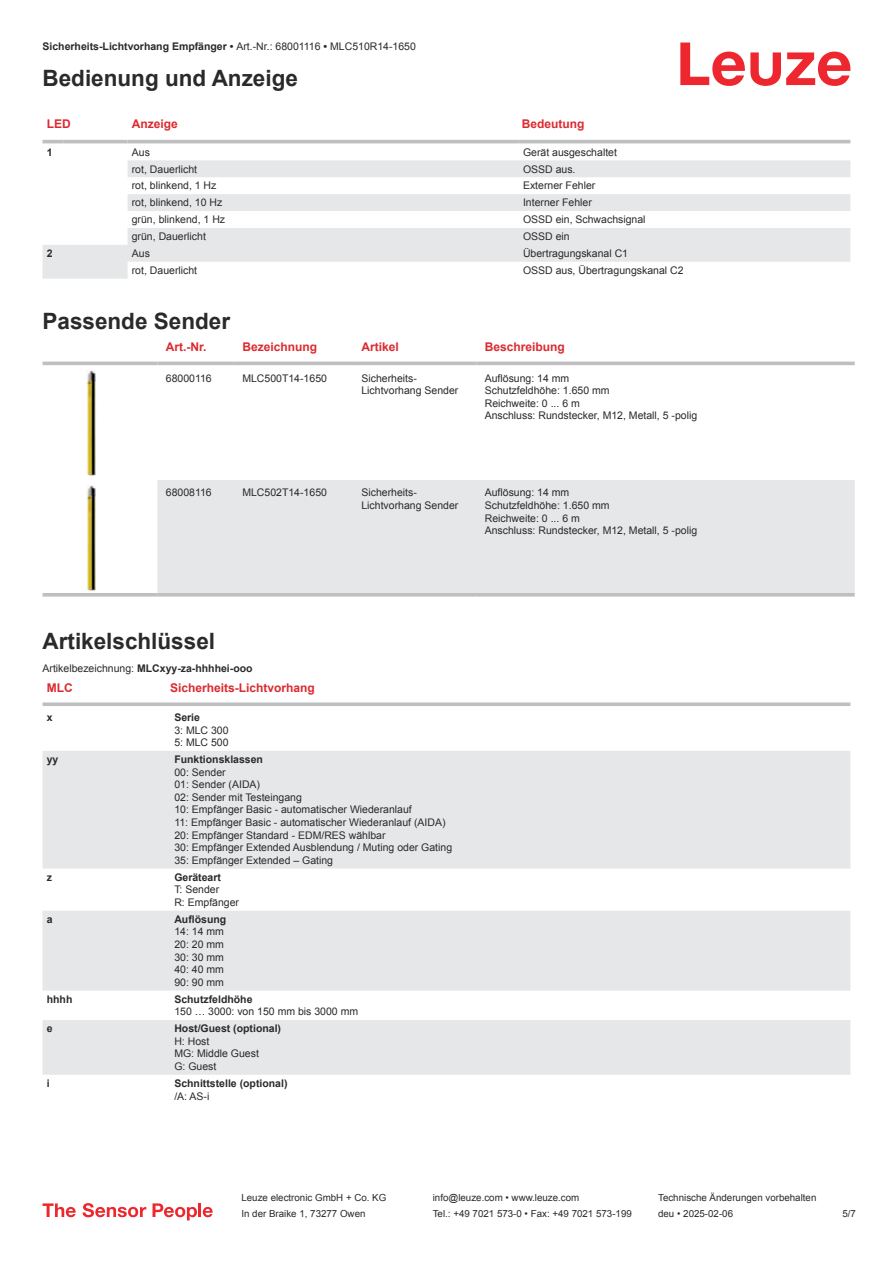
<style>
.page{position:relative;width:893px;height:1263px;background:#fff}
.page>*{position:absolute;margin:0;border:0;box-sizing:border-box;transform-origin:0 0}
.t1{font:700 22.5px "Arial";color:#2b292a}
.t2{font:700 12px "Arial";color:#db2a30}
.t3{font:10.5px/12.6px "Arial";color:#2b292a}
.t4{font:700 10.5px "Arial";color:#2b292a}
.t5{font:9.75px "Arial";color:#2b292a}
.s1{font-weight:400}
</style>
<div class="page">
<svg style="left:680px;top:43px;width:170px;height:43px"></svg>
<svg style="left:43px;top:143px;width:807px;height:1px"></svg>
<svg style="left:43px;top:160px;width:807px;height:119px;fill:#e6e7e9"></svg>
<hr style="left:43px;top:140px;width:21px;height:3px;background:#bdbfc1">
<hr style="left:64px;top:140px;width:64px;height:3px;background:#bdbfc1">
<hr style="left:128px;top:140px;width:391px;height:3px;background:#bdbfc1">
<hr style="left:519px;top:140px;width:331px;height:3px;background:#bdbfc1">
<svg style="left:43px;top:361px;width:812px;height:230px"></svg>
<div style="left:157px;top:480px;width:698px;height:113px;background:#e6e7e9"></div>
<hr style="left:43px;top:362px;width:114px;height:3px;background:#bdbfc1">
<hr style="left:157px;top:362px;width:77px;height:3px;background:#bdbfc1">
<hr style="left:234px;top:362px;width:119px;height:3px;background:#bdbfc1">
<hr style="left:353px;top:362px;width:123px;height:3px;background:#bdbfc1">
<hr style="left:476px;top:362px;width:379px;height:3px;background:#bdbfc1">
<svg style="left:43px;top:593px;width:114px;height:4px"></svg>
<svg style="left:157px;top:593px;width:77px;height:4px"></svg>
<svg style="left:234px;top:593px;width:119px;height:4px"></svg>
<svg style="left:353px;top:593px;width:123px;height:4px"></svg>
<svg style="left:476px;top:593px;width:379px;height:4px;background:#c3c5c7"></svg>
<img style="left:87px;top:369px;width:9px;height:107px">
<img style="left:87px;top:484px;width:9px;height:106px">
<svg style="left:43px;top:751px;width:807px;height:324px;fill:#e6e7e9"></svg>
<svg style="left:43px;top:702px;width:127px;height:4px"></svg>
<svg style="left:170px;top:702px;width:680px;height:4px;background:#c4c6c8"></svg>
<svg style="left:43px;top:1203px;width:33px;height:14px"></svg>
<svg style="left:83px;top:1203px;width:63px;height:14px"></svg>
<svg style="left:153px;top:1203px;width:44px;height:17px"></svg>
<hr style="left:198px;top:1203px;width:3px;height:14px;background:#ed272d">
<svg style="left:203px;top:1207px;width:10px;height:10px"></svg>
<p class="t4" style="left:43px;top:43px;width:375px">Sicherheits-Lichtvorhang Empfänger • <span class="s1">Art.-Nr.: 68001116</span> • <span class="s1">MLC510R14-1650</span></p>
<h1 class="t1" style="left:43px;top:70px;width:257px">Bedienung und Anzeige</h1>
<p class="t2" style="left:47px;top:119px;width:25px">LED</p>
<p class="t2" style="left:132px;top:119px;width:48px">Anzeige</p>
<p class="t2" style="left:522px;top:119px;width:64px">Bedeutung</p>
<p class="t4" style="left:47px;top:148px;width:7px">1</p>
<p class="t3" style="left:132px;top:147px;width:20px">Aus</p>
<p class="t3" style="left:523px;top:147px;width:95px">Gerät ausgeschaltet</p>
<p class="t3" style="left:132px;top:163px;width:67px">rot, Dauerlicht</p>
<p class="t3" style="left:523px;top:163px;width:54px">OSSD aus.</p>
<p class="t3" style="left:132px;top:180px;width:86px">rot, blinkend, 1 Hz</p>
<p class="t3" style="left:523px;top:180px;width:74px">Externer Fehler</p>
<p class="t3" style="left:132px;top:197px;width:92px">rot, blinkend, 10 Hz</p>
<p class="t3" style="left:523px;top:197px;width:70px">Interner Fehler</p>
<p class="t3" style="left:132px;top:214px;width:95px">grün, blinkend, 1 Hz</p>
<p class="t3" style="left:523px;top:214px;width:124px">OSSD ein, Schwachsignal</p>
<p class="t3" style="left:132px;top:231px;width:76px">grün, Dauerlicht</p>
<p class="t3" style="left:523px;top:231px;width:48px">OSSD ein</p>
<p class="t4" style="left:47px;top:249px;width:7px">2</p>
<p class="t3" style="left:132px;top:248px;width:20px">Aus</p>
<p class="t3" style="left:523px;top:248px;width:107px">Übertragungskanal C1</p>
<p class="t3" style="left:132px;top:265px;width:67px">rot, Dauerlicht</p>
<p class="t3" style="left:523px;top:265px;width:162px">OSSD aus, Übertragungskanal C2</p>
<h1 class="t1" style="left:43px;top:312px;width:189px">Passende Sender</h1>
<p class="t2" style="left:166px;top:342px;width:42px">Art.-Nr.</p>
<p class="t2" style="left:242px;top:342px;width:76px">Bezeichnung</p>
<p class="t2" style="left:361px;top:342px;width:39px">Artikel</p>
<p class="t2" style="left:485px;top:342px;width:82px">Beschreibung</p>
<p class="t3" style="left:166px;top:373px;width:47px">68000116</p>
<p class="t3" style="left:242px;top:373px;width:86px">MLC500T14-1650</p>
<p class="t3" style="left:361px;top:373px;width:98px">Sicherheits-<br>Lichtvorhang Sender</p>
<p class="t3" style="left:485px;top:373px;width:214px">Auflösung: 14 mm<br>Schutzfeldhöhe: 1.650 mm<br>Reichweite: 0 ... 6 m<br>Anschluss: Rundstecker, M12, Metall, 5 -polig</p>
<p class="t3" style="left:166px;top:487px;width:47px">68008116</p>
<p class="t3" style="left:242px;top:487px;width:86px">MLC502T14-1650</p>
<p class="t3" style="left:361px;top:487px;width:98px">Sicherheits-<br>Lichtvorhang Sender</p>
<p class="t3" style="left:485px;top:487px;width:214px">Auflösung: 14 mm<br>Schutzfeldhöhe: 1.650 mm<br>Reichweite: 0 ... 6 m<br>Anschluss: Rundstecker, M12, Metall, 5 -polig</p>
<h1 class="t1" style="left:43px;top:633px;width:174px">Artikelschlüssel</h1>
<p class="t2" style="left:47px;top:683px;width:27px">MLC</p>
<p class="t2" style="left:170px;top:683px;width:146px">Sicherheits-Lichtvorhang</p>
<p class="t4" style="left:47px;top:713px;width:7px">x</p>
<p class="t4" style="left:174px;top:713px;width:27px">Serie</p>
<p class="t3" style="left:174px;top:724px;width:56px">3: MLC 300<br>5: MLC 500</p>
<p class="t4" style="left:47px;top:755px;width:13px">yy</p>
<p class="t4" style="left:174px;top:755px;width:90px">Funktionsklassen</p>
<p class="t3" style="left:174px;top:767px;width:279px">00: Sender<br>01: Sender (AIDA)<br>02: Sender mit Testeingang<br>10: Empfänger Basic - automatischer Wiederanlauf<br>11: Empfänger Basic - automatischer Wiederanlauf (AIDA)<br>20: Empfänger Standard - EDM/RES wählbar<br>30: Empfänger Extended Ausblendung / Muting oder Gating 35: Empfänger Extended – Gating</p>
<p class="t4" style="left:47px;top:873px;width:7px">z</p>
<p class="t4" style="left:174px;top:873px;width:48px">Geräteart</p>
<p class="t3" style="left:174px;top:884px;width:66px">T: Sender<br>R: Empfänger</p>
<p class="t4" style="left:47px;top:915px;width:7px">a</p>
<p class="t4" style="left:174px;top:915px;width:53px">Auflösung</p>
<p class="t3" style="left:174px;top:926px;width:51px;text-align:justify">14: 14 mm 20: 20 mm 30: 30 mm 40: 40 mm 90: 90 mm</p>
<p class="t4" style="left:47px;top:995px;width:27px">hhhh</p>
<p class="t4" style="left:174px;top:995px;width:80px">Schutzfeldhöhe</p>
<p class="t3" style="left:174px;top:1006px;width:185px">150 … 3000: von 150 mm bis 3000 mm</p>
<p class="t4" style="left:47px;top:1024px;width:7px">e</p>
<p class="t4" style="left:174px;top:1024px;width:108px">Host/Guest (optional)</p>
<p class="t3" style="left:174px;top:1036px;width:86px">H: Host<br>MG: Middle Guest<br>G: Guest</p>
<p class="t4" style="left:47px;top:1079px;width:4px">i</p>
<p class="t4" style="left:174px;top:1079px;width:115px">Schnittstelle (optional)</p>
<p class="t3" style="left:174px;top:1090px;width:37px">/A: AS-i</p>
<p class="t4" style="left:43px;top:665px;width:212px"><span class="s1">Artikelbezeichnung:</span> MLCxyy-za-hhhhei-ooo</p>
<p class="t5" style="left:241px;top:1194px;width:146px">Leuze electronic GmbH + Co. KG</p>
<p class="t5" style="left:433px;top:1194px;width:148px">info@leuze.com • www.leuze.com</p>
<p class="t5" style="left:658px;top:1194px;width:160px">Technische Änderungen vorbehalten</p>
<p class="t5" style="left:241px;top:1210px;width:126px">In der Braike 1, 73277 Owen</p>
<p class="t5" style="left:433px;top:1210px;width:201px">Tel.: +49 7021 573-0 • Fax: +49 7021 573-199</p>
<p class="t5" style="left:658px;top:1210px;width:76px">deu • 2025-02-06</p>
<p class="t5" style="left:842px;top:1210px;width:15px">5 /7</p>
</div>
